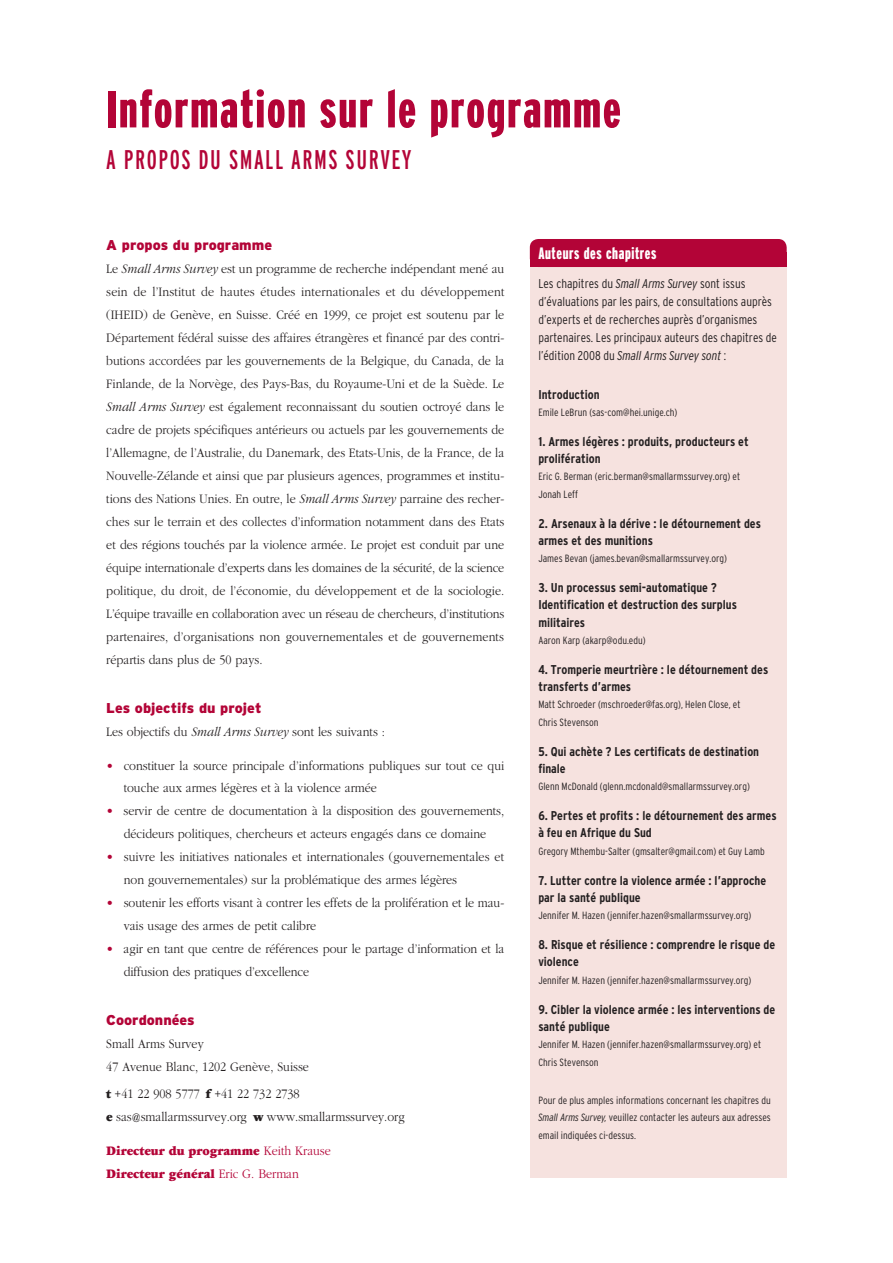
<style>
.page{position:relative;width:893px;height:1263px;background:#fff}
.page>*{position:absolute;margin:0;border:0;box-sizing:border-box;transform-origin:0 0}
.t1{font:900 extra-condensed 52.5px "Interstate";letter-spacing:.035em;color:#b30437}
.t2{font:extra-condensed 27px "Interstate";letter-spacing:.055em;color:#b30437}
.t3{font:900 extra-condensed 16.5px "Interstate";letter-spacing:.035em;color:#fff}
.t4{font:900 14.25px "Interstate";color:#b30437}
.t5{font:300 13.5px/23px "Garamond";color:#231f20;scale:.9 1}
.t6{font:900 13.5px/23px "Garamond";color:#b30437;scale:.9 1}
.t7{font:700 condensed 12.75px/17.2px "Interstate";color:#231f20}
.t8{font:300 condensed 12.75px/18px "Interstate";color:#231f20}
.t9{font:300 condensed 10.5px/17.2px "Interstate";color:#231f20}
.s1{font-style:italic}
.s2{color:#b30437}
.s3{font-weight:900}
.s4{font-weight:300}
</style>
<div class="page">
<div style="left:530px;top:256px;width:257px;height:922px;background:#f6e2df"></div>
<div style="left:530px;top:239px;width:257px;height:28px;background:#b30437;border-radius:9px"></div>
<h1 class="t1" style="left:106px;top:80px;width:516px">Information sur le programme</h1>
<h2 class="t2" style="left:106px;top:145px;width:307px">A PROPOS DU SMALL ARMS SURVEY</h2>
<p class="t4" style="left:106px;top:237px;width:167px">A propos du programme</p>
<p class="t5" style="left:106px;top:258px;width:444px;text-align:justify">Le <span class="s1">Small Arms Survey</span> est un programme de recherche indépendant mené au sein de l’Institut de hautes études internationales et du développement (IHEID) de Genève, en Suisse. Créé en 1999, ce projet est soutenu par le Département fédéral suisse des affaires étrangères et financé par des contri&shy;butions accordées par les gouvernements de la Belgique, du Canada, de la Finlande, de la Norvège, des Pays-Bas, du Royaume-Uni et de la Suède. Le <span class="s1">Small Arms Survey</span> est également reconnaissant du soutien octroyé dans le cadre de projets spécifiques antérieurs ou actuels par les gouvernements de l’Allemagne, de l’Australie, du Danemark, des Etats-Unis, de la France, de la Nouvelle-Zélande et ainsi que par plusieurs agences, programmes et institu&shy;tions des Nations Unies. En outre, le <span class="s1">Small Arms Survey</span> parraine des recher&shy;ches sur le terrain et des collectes d’information notamment dans des Etats et des régions touchés par la violence armée. Le projet est conduit par une équipe internationale d’experts dans les domaines de la sécurité, de la science politique, du droit, de l’économie, du développement et de la sociologie.<br>L’équipe travaille en collaboration avec un réseau de chercheurs, d’institutions partenaires, d’organisations non gouvernementales et de gouvernements répartis dans plus de 50 pays.</p>
<p class="t4" style="left:106px;top:700px;width:157px">Les objectifs du projet</p>
<p class="t5" style="left:106px;top:720px;width:311px">Les objectifs du <span class="s1">Small Arms Survey</span> sont les suivants :</p>
<p class="t5" style="left:124px;top:754px;width:424px;text-indent:-17px"><span class="s2">•</span> constituer la source principale d’informations publiques sur tout ce qui touche aux armes légères et à la violence armée</p>
<p class="t5" style="left:106px;top:800px;width:444px;text-align:center"><span class="s2">•</span> servir de centre de documentation à la disposition des gouvernements, décideurs politiques, chercheurs et acteurs engagés dans ce domaine</p>
<p class="t5" style="left:124px;top:846px;width:424px;text-indent:-17px"><span class="s2">•</span> suivre les initiatives nationales et internationales (gouvernementales et non gouvernementales) sur la problématique des armes légères</p>
<p class="t5" style="left:124px;top:892px;width:424px;text-indent:-17px"><span class="s2">•</span> soutenir les efforts visant à contrer les effets de la prolifération et le mau&shy;vais usage des armes de petit calibre</p>
<p class="t5" style="left:124px;top:938px;width:424px;text-indent:-17px"><span class="s2">•</span> agir en tant que centre de références pour le partage d’information et la diffusion des pratiques d’excellence</p>
<p class="t4" style="left:106px;top:1012px;width:90px">Coordonnées</p>
<p class="t5" style="left:106px;top:1032px;width:227px">Small Arms Survey<br>47 Avenue Blanc, 1202 Genève, Suisse</p>
<p class="t5" style="left:106px;top:1083px;width:333px"><span class="s3">t</span> +41 22 908 5777 <span class="s3">f</span> +41 22 732 2738<br><span class="s3">e</span> sas@smallarmssurvey.org <span class="s3">w</span> www.smallarmssurvey.org</p>
<p class="t6" style="left:106px;top:1139px;width:251px">Directeur du programme <span class="s4">Keith Krause<br></span>Directeur général <span class="s4">Eric G. Berman</span></p>
<p class="t3" style="left:538px;top:245px;width:120px">Auteurs des chapitres</p>
<p class="t8" style="left:538px;top:274px;width:240px">Les chapitres du <span class="s1">Small Arms Survey</span> sont issus d’évaluations par les pairs, de consultations auprès d’experts et de recherches auprès d’organismes partenaires. Les principaux auteurs des chapitres de l’édition 2008 du <span class="s1">Small Arms Survey sont</span> :</p>
<p class="t7" style="left:538px;top:385px;width:63px">Introduction</p>
<p class="t9" style="left:538px;top:403px;width:141px">Emile LeBrun (sas-com@hei.unige.ch)</p>
<p class="t7" style="left:538px;top:433px;width:212px">1. Armes légères : produits, producteurs et prolifération</p>
<p class="t9" style="left:538px;top:468px;width:203px">Eric G. Berman (eric.berman@smallarmssurvey.org) et<br>Jonah Leff</p>
<p class="t7" style="left:538px;top:514px;width:224px">2. Arsenaux à la dérive : le détournement des armes et des munitions</p>
<p class="t9" style="left:538px;top:550px;width:190px">James Bevan (james.bevan@smallarmssurvey.org)</p>
<p class="t7" style="left:538px;top:579px;width:200px">3. Un processus semi-automatique ?<br>Identification et destruction des surplus militaires</p>
<p class="t9" style="left:538px;top:631px;width:109px">Aaron Karp (akarp@odu.edu)</p>
<p class="t7" style="left:538px;top:661px;width:231px">4. Tromperie meurtrière : le détournement des transferts d’armes</p>
<p class="t9" style="left:538px;top:696px;width:204px">Matt Schroeder (mschroeder@fas.org), Helen Close, et<br>Chris Stevenson</p>
<p class="t7" style="left:538px;top:742px;width:222px">5. Qui achète ? Les certificats de destination finale</p>
<p class="t9" style="left:538px;top:778px;width:213px">Glenn McDonald (glenn.mcdonald@smallarmssurvey.org)</p>
<p class="t7" style="left:538px;top:807px;width:240px">6. Pertes et profits : le détournement des armes à feu en Afrique du Sud</p>
<p class="t9" style="left:538px;top:842px;width:228px">Gregory Mthembu-Salter (gmsalter@gmail.com) et Guy Lamb</p>
<p class="t7" style="left:538px;top:871px;width:229px">7. Lutter contre la violence armée : l’approche par la santé publique</p>
<p class="t9" style="left:538px;top:907px;width:215px">Jennifer M. Hazen (jennifer.hazen@smallarmssurvey.org)</p>
<p class="t7" style="left:538px;top:936px;width:238px">8. Risque et résilience : comprendre le risque de violence</p>
<p class="t9" style="left:538px;top:971px;width:215px">Jennifer M. Hazen (jennifer.hazen@smallarmssurvey.org)</p>
<p class="t7" style="left:538px;top:1000px;width:238px">9. Cibler la violence armée : les interventions de santé publique</p>
<p class="t9" style="left:538px;top:1036px;width:224px">Jennifer M. Hazen (jennifer.hazen@smallarmssurvey.org) et<br>Chris Stevenson</p>
<p class="t9" style="left:538px;top:1091px;width:234px;text-align:justify">Pour de plus amples informations concernant les chapitres du <span class="s1">Small Arms Survey,</span> veuillez contacter les auteurs aux adresses email indiquées ci-dessus.</p>
</div>
